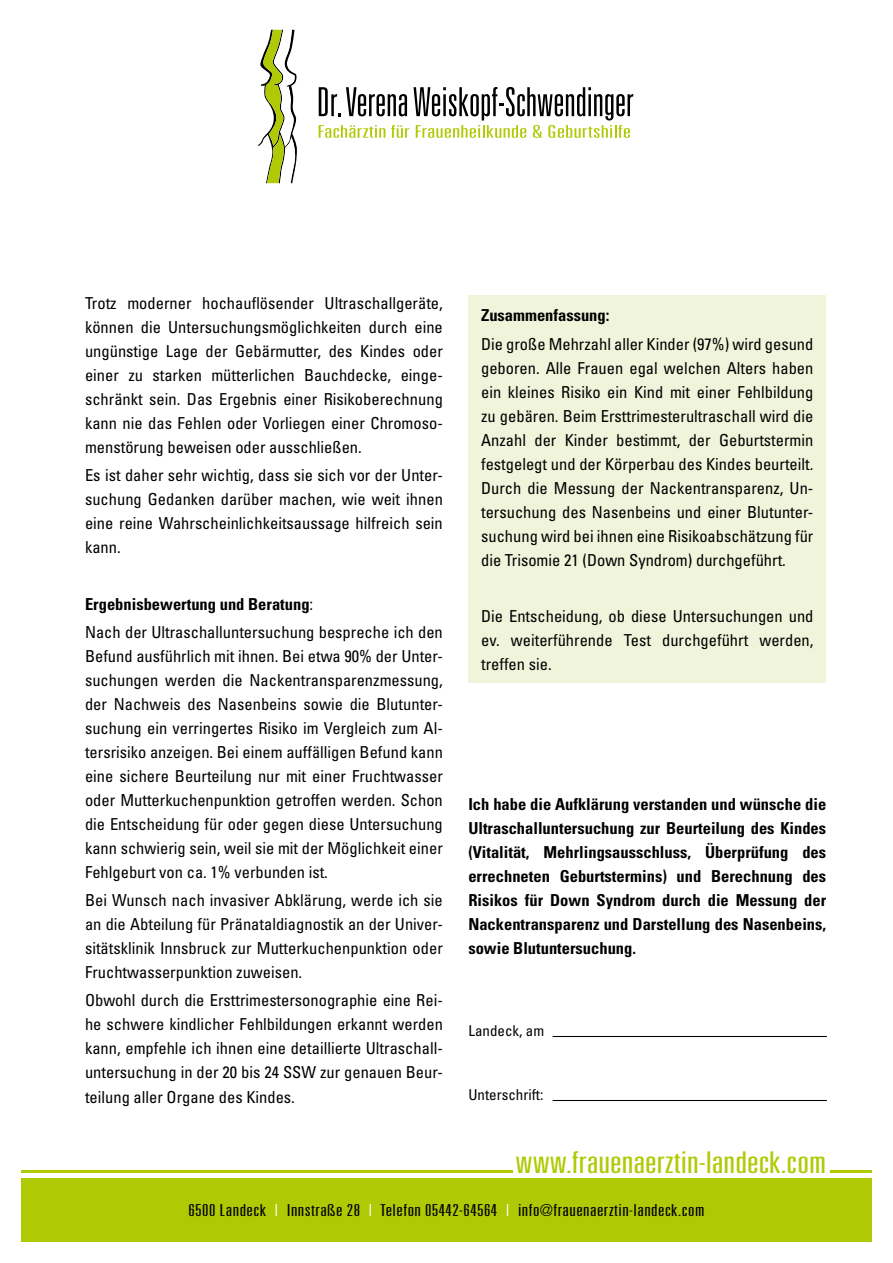
<style>
.page{position:relative;width:893px;height:1263px;background:#fff}
.page>*{position:absolute;margin:0;border:0;box-sizing:border-box;transform-origin:0 0}
.t1{font:300 ultra-condensed 30px "Univers";color:#afca04;scale:1.4 1}
.t2{font:condensed 16.5px/24px "Univers";color:#000;text-align:justify}
.t3{font:700 condensed 16.5px/24px "Univers";color:#000;text-align:justify}
.t4{font:300 ultra-condensed 16.5px "Univers";letter-spacing:.02em;color:#000;scale:1.4 1}
.t5{font:condensed 15px "Univers";color:#000}
.s1{font-weight:700}
.s2{color:#fff}
</style>
<div class="page">
<svg style="left:319px;top:87px;width:314px;height:51px"></svg>
<svg style="left:258px;top:30px;width:39px;height:153px"></svg>
<div style="left:21px;top:1178px;width:851px;height:64px;background:#afca04"></div>
<hr style="left:21px;top:1170px;width:492px;height:2px;background:#afca04">
<hr style="left:830px;top:1170px;width:42px;height:2px;background:#afca04">
<div style="left:468px;top:296px;width:358px;height:387px;background:#f0f4da"></div>
<hr style="left:553px;top:1036px;width:274px;height:1px;background:#000">
<hr style="left:553px;top:1100px;width:274px;height:1px;background:#000">
<p class="t2" style="left:85px;top:291px;width:359px">Trotz moderner hochauflösender Ultraschallgeräte, können die Untersuchungsmöglichkeiten durch eine ungünstige Lage der Gebärmutter, des Kindes oder einer zu starken mütterlichen Bauchdecke, einge&shy;schränkt sein. Das Ergebnis einer Risikoberechnung kann nie das Fehlen oder Vorliegen einer Chromoso&shy;menstörung beweisen oder ausschließen.</p>
<p class="t2" style="left:85px;top:463px;width:359px">Es ist daher sehr wichtig, dass sie sich vor der Unter&shy;suchung Gedanken darüber machen, wie weit ihnen eine reine Wahrscheinlichkeitsaussage hilfreich sein kann.</p>
<p class="t2" style="left:85px;top:589px;width:359px;line-height:28.2px"><span class="s1">Ergebnisbewertung und Beratung</span>:<br>Nach der Ultraschalluntersuchung bespreche ich den</p>
<p class="t2" style="left:85px;top:644px;width:359px">Befund ausführlich mit ihnen. Bei etwa 90% der Unter&shy;suchungen werden die Nackentransparenzmessung, der Nachweis des Nasenbeins sowie die Blutunter&shy;suchung ein verringertes Risiko im Vergleich zum Al&shy;tersrisiko anzeigen. Bei einem auffälligen Befund kann eine sichere Beurteilung nur mit einer Fruchtwasser oder Mutterkuchenpunktion getroffen werden. Schon die Entscheidung für oder gegen diese Untersuchung kann schwierig sein, weil sie mit der Möglichkeit einer Fehlgeburt von ca. 1% verbunden ist.</p>
<p class="t2" style="left:85px;top:888px;width:359px">Bei Wunsch nach invasiver Abklärung, werde ich sie an die Abteilung für Pränataldiagnostik an der Univer&shy;sitätsklinik Innsbruck zur Mutterkuchenpunktion oder Fruchtwasserpunktion zuweisen.</p>
<p class="t2" style="left:85px;top:988px;width:359px">Obwohl durch die Ersttrimestersonographie eine Rei&shy;he schwere kindlicher Fehlbildungen erkannt werden kann, empfehle ich ihnen eine detaillierte Ultraschall&shy;untersuchung in der 20 bis 24 SSW zur genauen Beur&shy;teilung aller Organe des Kindes.</p>
<p class="t3" style="left:481px;top:303px;width:130px">Zusammenfassung:</p>
<p class="t2" style="left:481px;top:332px;width:334px">Die große Mehrzahl aller Kinder (97%) wird gesund geboren. Alle Frauen egal welchen Alters haben ein kleines Risiko ein Kind mit einer Fehlbildung zu gebären. Beim Ersttrimesterultraschall wird die Anzahl der Kinder bestimmt, der Geburtstermin festgelegt und der Körperbau des Kindes beurteilt.<br>Durch die Messung der Nackentransparenz, Un&shy;tersuchung des Nasenbeins und einer Blutunter&shy;suchung wird bei ihnen eine Risikoabschätzung für die Trisomie 21 (Down Syndrom) durchgeführt.</p>
<p class="t2" style="left:481px;top:604px;width:334px">Die Entscheidung, ob diese Untersuchungen und ev. weiterführende Test durchgeführt werden, treffen sie.</p>
<p class="t3" style="left:468px;top:792px;width:359px">Ich habe die Aufklärung verstanden und wünsche die Ultraschalluntersuchung zur Beurteilung des Kindes (Vitalität, Mehrlingsausschluss, Überprüfung des errechneten Geburtstermins) und Berechnung des Risikos für Down Syndrom durch die Messung der Nackentransparenz und Darstellung des Nasenbeins, sowie Blutuntersuchung.</p>
<p class="t5" style="left:468px;top:1021px;width:77px">Landeck, am</p>
<p class="t5" style="left:468px;top:1085px;width:76px">Unterschrift:</p>
<h1 class="t1" style="left:516px;top:1146px;width:223px">www.frauenaerztin-landeck.com</h1>
<p class="t4" style="left:188px;top:1201px;width:370px">6500 Landeck <span class="s2">|</span> Innstraße 28 <span class="s2">|</span> Telefon 05442-64564 <span class="s2">|</span> info@frauenaerztin-landeck.com</p>
</div>
